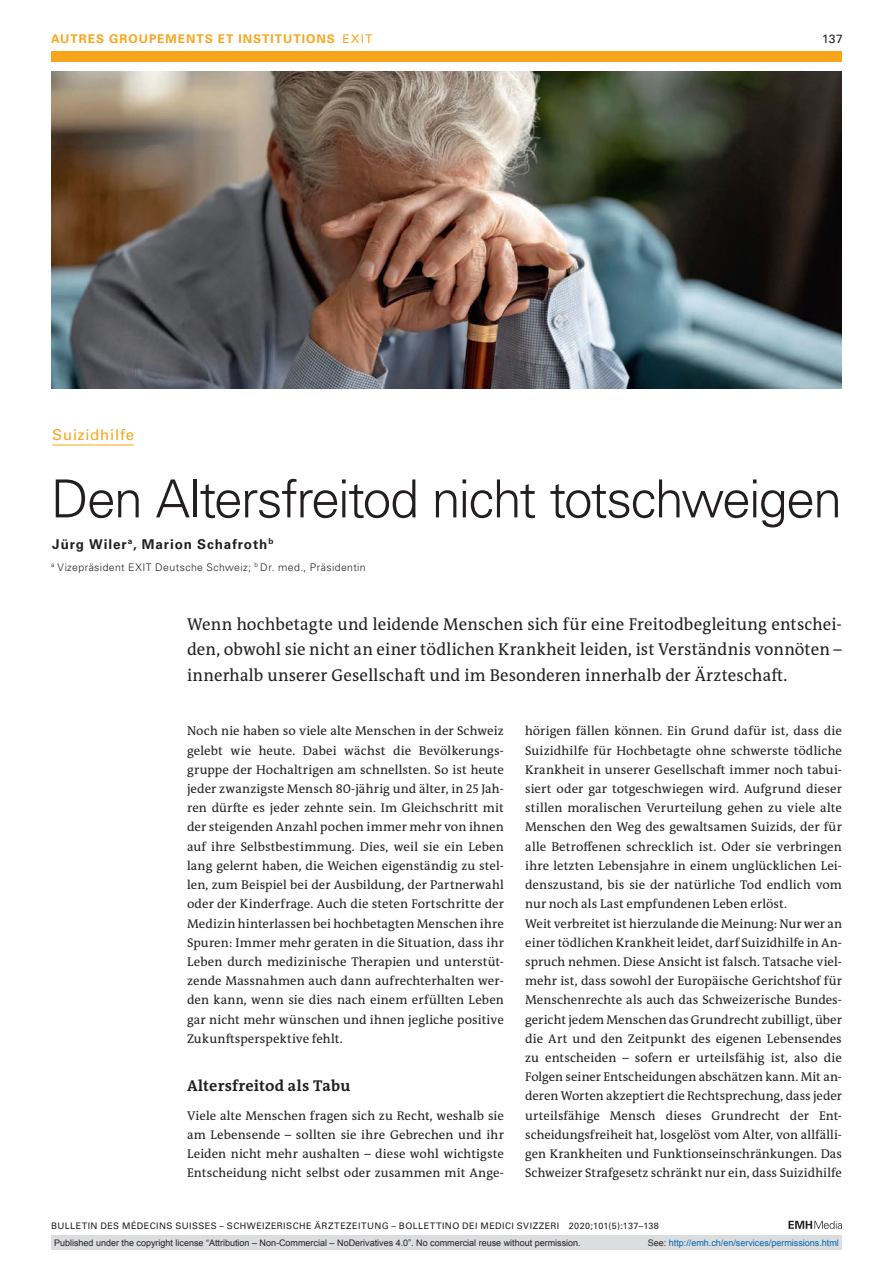
<style>
.page{position:relative;width:893px;height:1263px;background:#fff}
.page>*{position:absolute;margin:0;border:0;box-sizing:border-box;transform-origin:0 0}
.t1{font:300 52.5px "Univers LT Std";letter-spacing:-.035em;color:#231f20}
.t2{font:17.25px/25.5px "The Antiqua B W5 Plain";letter-spacing:.01em;color:#231f20;text-align:justify}
.t3{font:700 15.75px "The Antiqua B W7";letter-spacing:.015em;color:#231f20}
.t4{font:15px "Univers LT Std";letter-spacing:.05em;color:#f9a51b}
.t5{font:700 13.5px "Univers LT Std";letter-spacing:.07em;color:#231f20}
.t6{font:12.75px/19.2px "The Antiqua B W5 Plain";letter-spacing:.005em;color:#231f20;text-align:justify}
.t7{font:700 12px "Univers LT Std";letter-spacing:.085em;color:#f9a51b}
.t8{font:12px "Univers LT Std";color:#231f20}
.t9{font:300 10.5px "Univers LT Std";letter-spacing:.04em;color:#231f20}
.t10{font:9px "Arial";color:#231f20}
.t11{font:9px "Univers LT Std";letter-spacing:.05em;color:#231f20}
.t12{font:9px "Arial";color:#0166b3}
.s1{font-weight:400}
.s2{color:#231f20}
</style>
<div class="page">
<svg style="left:788px;top:1221px;width:54px;height:8px"></svg>
<hr style="left:52px;top:445px;width:82px;height:1px;background:#f9a51b">
<img style="left:51px;top:72px;width:791px;height:316px">
<div style="left:51px;top:51px;width:791px;height:11px;background:#f9a51b"></div>
<div style="left:51px;top:1235px;width:791px;height:15px;background:#dcdddf"></div>
<p class="t7" style="left:51px;top:31px;width:323px">AUTRES GROUPEMENTS ET INSTITUTIONS <span class="s1">EXIT</span></p>
<p class="t8" style="left:822px;top:31px;width:22px">137</p>
<p class="t4" style="left:52px;top:426px;width:84px">Suizidhilfe</p>
<h1 class="t1" style="left:51px;top:467px;width:792px">Den Altersfreitod nicht totschweigen</h1>
<p class="t5" style="left:52px;top:537px;width:223px">Jürg Wiler<sup>a</sup>, Marion Schafroth<sup>b</sup></p>
<p class="t9" style="left:51px;top:561px;width:316px"><sup>a</sup> Vizepräsident EXIT Deutsche Schweiz; <sup>b</sup> Dr. med., Präsidentin</p>
<p class="t2" style="left:187px;top:611px;width:656px">Wenn hochbetagte und leidende Menschen sich für eine Freitodbegleitung entschei&shy;den, obwohl sie nicht an einer tödlichen Krankheit leiden, ist Verständnis vonnöten – innerhalb unserer Gesellschaft und im Besonderen innerhalb der Ärzteschaft.</p>
<p class="t6" style="left:187px;top:722px;width:318px">Noch nie haben so viele alte Menschen in der Schweiz gelebt wie heute. Dabei wächst die Bevölkerungs&shy;gruppe der Hochaltrigen am schnellsten. So ist heute jeder zwanzigste Mensch 80-jährig und älter, in 25 Jah&shy;ren dürfte es jeder zehnte sein. Im Gleichschritt mit der steigenden Anzahl pochen immer mehr von ihnen auf ihre Selbstbestimmung. Dies, weil sie ein Leben lang gelernt haben, die Weichen eigenständig zu stel&shy;len, zum Beispiel bei der Ausbildung, der Partnerwahl oder der Kinderfrage. Auch die steten Fortschritte der Medizin hinterlassen bei hochbetagten Menschen ihre Spuren: Immer mehr geraten in die Situation, dass ihr Leben durch medizinische Therapien und unterstüt&shy;zende Massnahmen auch dann aufrechterhalten wer&shy;den kann, wenn sie dies nach einem erfüllten Leben gar nicht mehr wünschen und ihnen jegliche positive Zukunftsperspektive fehlt.</p>
<p class="t3" style="left:187px;top:1075px;width:165px">Altersfreitod als Tabu</p>
<p class="t6" style="left:187px;top:1106px;width:318px">Viele alte Menschen fragen sich zu Recht, weshalb sie am Lebensende – sollten sie ihre Gebrechen und ihr Leiden nicht mehr aushalten – diese wohl wichtigste Entscheidung nicht selbst oder zusammen mit Ange-</p>
<p class="t6" style="left:525px;top:722px;width:318px;text-align:left">hörigen fällen können. Ein Grund dafür ist, dass die Suizidhilfe für Hochbetagte ohne schwerste tödliche Krankheit in unserer Gesellschaft immer noch tabui&shy;siert oder gar totgeschwiegen wird. Aufgrund dieser stillen moralischen Verurteilung gehen zu viele alte Menschen den Weg des gewaltsamen Suizids, der für alle Betroffenen schrecklich ist. Oder sie verbringen ihre letzten Lebensjahre in einem unglücklichen Lei&shy;denszustand, bis sie der natürliche Tod endlich vom nur noch als Last empfundenen Leben erlöst.<br>Weit verbreitet ist hierzulande die Meinung: Nur wer an einer tödlichen Krankheit leidet, darf Suizidhilfe in An&shy;spruch nehmen. Diese Ansicht ist falsch. Tatsache viel&shy;mehr ist, dass sowohl der Europäische Gerichtshof für Menschenrechte als auch das Schweizerische Bundes&shy;gericht jedem Menschen das Grundrecht zubilligt, über die Art und den Zeitpunkt des eigenen Lebensendes zu entscheiden – sofern er urteilsfähig ist, also die Folgen seiner Entscheidungen abschätzen kann. Mit an&shy;deren Worten akzeptiert die Rechtsprechung, dass jeder urteilsfähige Mensch dieses Grundrecht der Ent&shy;scheidungsfreiheit hat, losgelöst vom Alter, von allfälli&shy;gen Krankheiten und Funktionseinschränkungen. Das Schweizer Strafgesetz schränkt nur ein, dass Suizidhilfe</p>
<p class="t11" style="left:51px;top:1220px;width:609px">BULLETIN DES MÉDECINS SUISSES – SCHWEIZERISCHE ÄRZTEZEITUNG – BOLLETTINO DEI MEDICI SVIZZERI 2020;101(5):137–138</p>
<p class="t10" style="left:54px;top:1237px;width:528px">Published under the copyright license “Attribution – Non-Commercial – NoDerivatives 4.0”. No commercial reuse without permission.</p>
<p class="t12" style="left:648px;top:1237px;width:193px"><span class="s2">See:</span> http://emh.ch/en/services/permissions.html</p>
</div>
